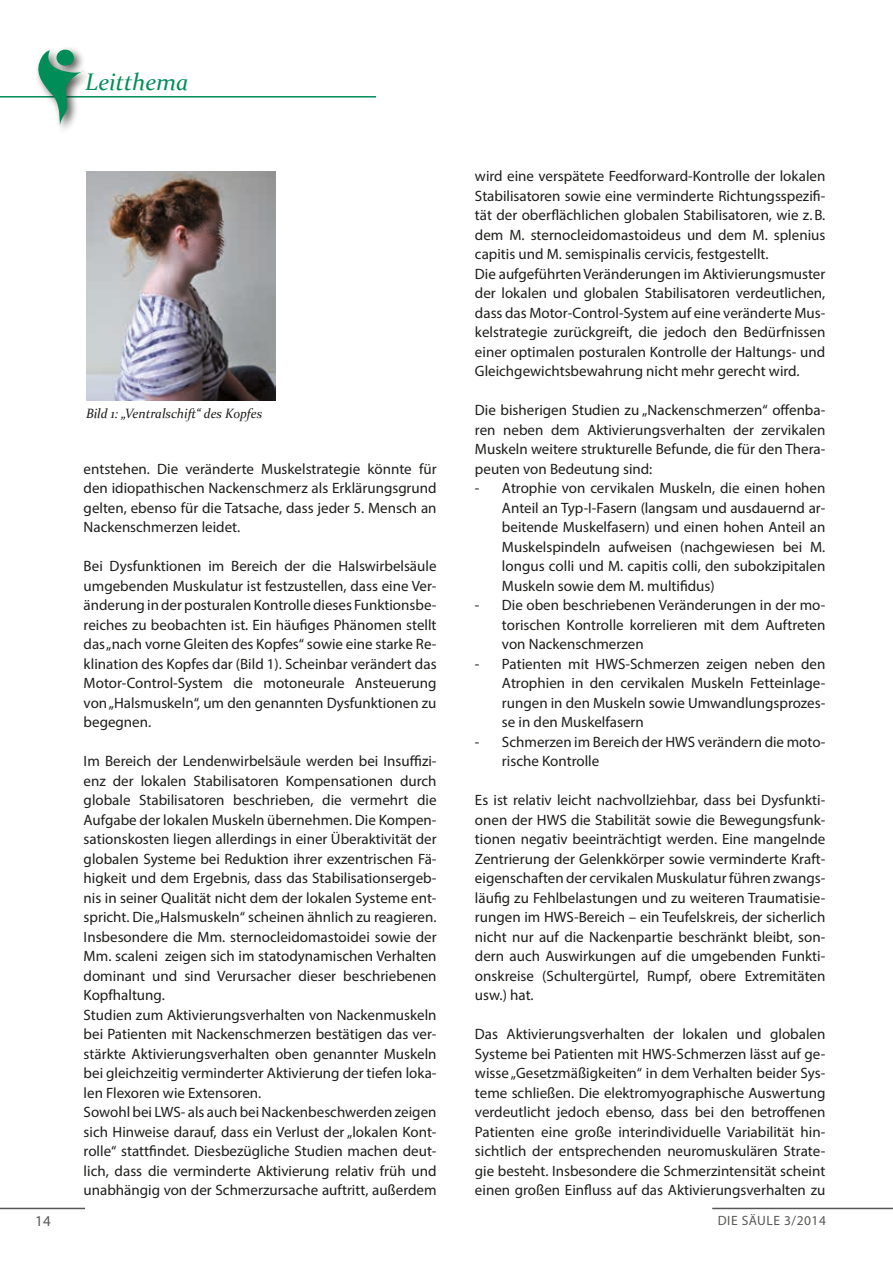
<style>
.page{position:relative;width:893px;height:1263px;background:#fff}
.page>*{position:absolute;margin:0;border:0;box-sizing:border-box;transform-origin:0 0}
.t1{font:italic 24px "Constantia";color:#008d58}
.t2{font:15px/19.5px "Myriad Pro";color:#1d1d1b;text-align:justify}
.t3{font:15px "Myriad Pro";color:#575756}
.t4{font:italic 13.5px "Constantia";color:#1d1d1b}
.t5{font:13.5px "Myriad Pro";letter-spacing:.04em;color:#575756}
</style>
<div class="page">
<hr style="left:0;top:1208px;width:85px;height:1px;background:#575756">
<hr style="left:712px;top:1208px;width:181px;height:1px;background:#575756">
<hr style="left:0;top:96px;width:376px;height:2px;background:#008d58">
<div style="left:35px;top:46px;width:59px;height:90px;background:#fff"></div>
<svg style="left:33px;top:50px;width:51px;height:76px"></svg>
<div style="left:56px;top:50px;width:18px;height:16px;background:#008d58;border-radius:50%"></div>
<img style="left:86px;top:171px;width:190px;height:230px">
<h1 class="t1" style="left:85px;top:65px;width:105px">Leitthema</h1>
<p class="t4" style="left:86px;top:405px;width:178px">Bild 1: „Ventralschift“ des Kopfes</p>
<p class="t2" style="left:84px;top:459px;width:354px">entstehen. Die veränderte Muskelstrategie könnte für den idiopathischen Nackenschmerz als Erklärungsgrund gelten, ebenso für die Tatsache, dass jeder 5. Mensch an Nackenschmerzen leidet.</p>
<p class="t2" style="left:84px;top:556px;width:354px">Bei Dysfunktionen im Bereich der die Halswirbelsäule umgebenden Muskulatur ist festzustellen, dass eine Ver&shy;änderung in der posturalen Kontrolle dieses Funktionsbe&shy;reiches zu beobachten ist. Ein häufiges Phänomen stellt das „nach vorne Gleiten des Kopfes“ sowie eine starke Re&shy;klination des Kopfes dar (Bild 1). Scheinbar verändert das Motor-Control-System die motoneurale Ansteuerung von „Halsmuskeln“, um den genannten Dysfunktionen zu begegnen.</p>
<p class="t2" style="left:84px;top:751px;width:354px;text-align:left">Im Bereich der Lendenwirbelsäule werden bei Insuffizi&shy;enz der lokalen Stabilisatoren Kompensationen durch globale Stabilisatoren beschrieben, die vermehrt die Aufgabe der lokalen Muskeln übernehmen. Die Kompen&shy;sationskosten liegen allerdings in einer Überaktivität der globalen Systeme bei Reduktion ihrer exzentrischen Fä&shy;higkeit und dem Ergebnis, dass das Stabilisationsergeb&shy;nis in seiner Qualität nicht dem der lokalen Systeme ent&shy;spricht. Die „Halsmuskeln“ scheinen ähnlich zu reagieren.<br>Insbesondere die Mm. sternocleidomastoidei sowie der Mm. scaleni zeigen sich im statodynamischen Verhalten dominant und sind Verursacher dieser beschriebenen Kopfhaltung.<br>Studien zum Aktivierungsverhalten von Nackenmuskeln bei Patienten mit Nackenschmerzen bestätigen das ver&shy;stärkte Aktivierungsverhalten oben genannter Muskeln bei gleichzeitig verminderter Aktivierung der tiefen loka&shy;len Flexoren wie Extensoren.<br>Sowohl bei LWS- als auch bei Nackenbeschwerden zeigen sich Hinweise darauf, dass ein Verlust der „lokalen Kont&shy;rolle“ stattfindet. Diesbezügliche Studien machen deut&shy;lich, dass die verminderte Aktivierung relativ früh und unabhängig von der Schmerzursache auftritt, außerdem</p>
<p class="t2" style="left:475px;top:166px;width:352px;text-align:left">wird eine verspätete Feedforward-Kontrolle der lokalen Stabilisatoren sowie eine verminderte Richtungsspezifi&shy;tät der oberflächlichen globalen Stabilisatoren, wie z.B. dem M. sternocleidomastoideus und dem M. splenius capitis und M. semispinalis cervicis, festgestellt.<br>Die aufgeführten Veränderungen im Aktivierungsmuster der lokalen und globalen Stabilisatoren verdeutlichen, dass das Motor-Control-System auf eine veränderte Mus&shy;kelstrategie zurückgreift, die jedoch den Bedürfnissen einer optimalen posturalen Kontrolle der Haltungs- und Gleichgewichtsbewahrung nicht mehr gerecht wird.</p>
<p class="t2" style="left:475px;top:400px;width:352px">Die bisherigen Studien zu „Nackenschmerzen“ offenba&shy;ren neben dem Aktivierungsverhalten der zervikalen Muskeln weitere strukturelle Befunde, die für den Thera&shy;peuten von Bedeutung sind:</p>
<p class="t2" style="left:502px;top:478px;width:325px;text-indent:-27px">- Atrophie von cervikalen Muskeln, die einen hohen Anteil an Typ-I-Fasern (langsam und ausdauernd ar&shy;beitende Muskelfasern) und einen hohen Anteil an Muskelspindeln aufweisen (nachgewiesen bei M. longus colli und M. capitis colli, den subokzipitalen Muskeln sowie dem M. multifidus)</p>
<p class="t2" style="left:502px;top:595px;width:325px;text-indent:-27px">- Die oben beschriebenen Veränderungen in der mo&shy;torischen Kontrolle korrelieren mit dem Auftreten von Nackenschmerzen</p>
<p class="t2" style="left:502px;top:654px;width:325px;text-indent:-27px">- Patienten mit HWS-Schmerzen zeigen neben den Atrophien in den cervikalen Muskeln Fetteinlage&shy;rungen in den Muskeln sowie Umwandlungsprozes&shy;se in den Muskelfasern</p>
<p class="t2" style="left:502px;top:732px;width:325px;text-indent:-27px">- Schmerzen im Bereich der HWS verändern die moto&shy;rische Kontrolle</p>
<p class="t2" style="left:475px;top:790px;width:352px">Es ist relativ leicht nachvollziehbar, dass bei Dysfunkti&shy;onen der HWS die Stabilität sowie die Bewegungsfunk&shy;tionen negativ beeinträchtigt werden. Eine mangelnde Zentrierung der Gelenkkörper sowie verminderte Kraft&shy;eigenschaften der cervikalen Muskulatur führen zwangs&shy;läufig zu Fehlbelastungen und zu weiteren Traumatisie&shy;rungen im HWS-Bereich – ein Teufelskreis, der sicherlich nicht nur auf die Nackenpartie beschränkt bleibt, son&shy;dern auch Auswirkungen auf die umgebenden Funkti&shy;onskreise (Schultergürtel, Rumpf, obere Extremitäten usw.) hat.</p>
<p class="t2" style="left:475px;top:1024px;width:352px">Das Aktivierungsverhalten der lokalen und globalen Systeme bei Patienten mit HWS-Schmerzen lässt auf ge&shy;wisse „Gesetzmäßigkeiten“ in dem Verhalten beider Sys&shy;teme schließen. Die elektromyographische Auswertung verdeutlicht jedoch ebenso, dass bei den betroffenen Patienten eine große interindividuelle Variabilität hin&shy;sichtlich der entsprechenden neuromuskulären Strate&shy;gie besteht. Insbesondere die Schmerzintensität scheint einen großen Einfluss auf das Aktivierungsverhalten zu</p>
<p class="t3" style="left:35px;top:1211px;width:17px">14</p>
<p class="t5" style="left:718px;top:1212px;width:110px">DIE SÄULE 3/2014</p>
</div>
